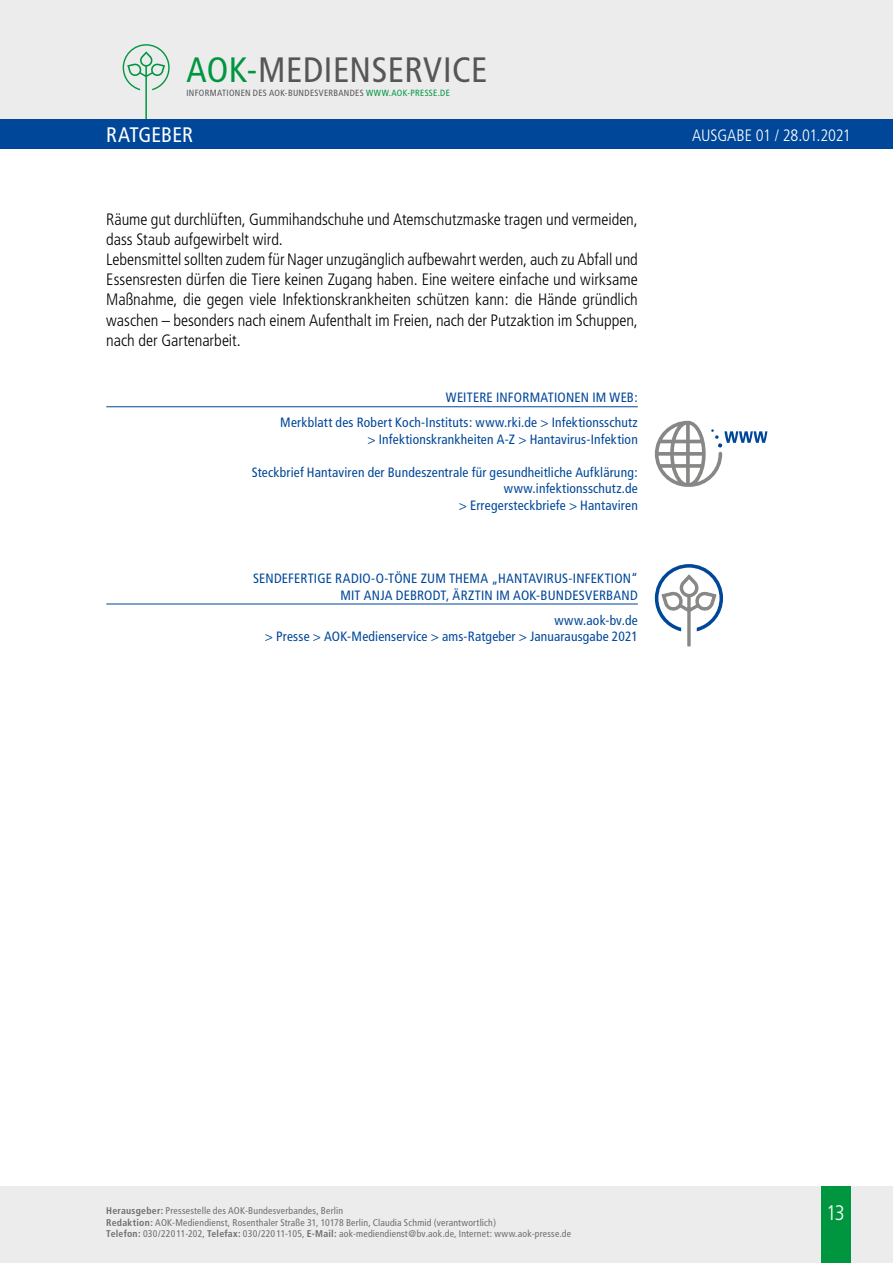
<style>
.page{position:relative;width:893px;height:1263px;background:#fff}
.page>*{position:absolute;margin:0;border:0;box-sizing:border-box;transform-origin:0 0}
.t1{font:condensed 35.25px "Frutiger";letter-spacing:.015em;color:#565656}
.t2{font:condensed 21px "Frutiger";color:#fff}
.t3{font:300 condensed 21px "Frutiger";color:#fff}
._4_Fließtext{font:300 condensed 16.5px/20.1px "Frutiger";letter-spacing:-.005em;color:#000}
.t4{font:300 condensed 16.5px "Frutiger";letter-spacing:-.01em;color:#fff}
.Weiter_Infos_Fließte{font:condensed 13.5px/16.5px "Frutiger";letter-spacing:.015em;color:#004799;text-align:right}
.Weitere_Infos_Headli{font:condensed 13.5px/16.5px "Frutiger";letter-spacing:.015em;color:#004799;text-align:right}
.t5{font:condensed 9.75px/11.7px "Frutiger";letter-spacing:.02em;color:#6f6f6e}
.t6{font:condensed 9px "Frutiger";letter-spacing:.035em;color:#565656}
.s1{color:#00963f}
.s2{font-weight:700}
</style>
<div class="page">
<div style="left:0;top:1186px;width:893px;height:77px;background:#ececed"></div>
<div style="left:821px;top:1186px;width:29px;height:77px;background:#00963f"></div>
<div style="left:0;top:0;width:893px;height:141px;background:#ececed"></div>
<svg style="left:123px;top:44px;width:47px;height:75px"></svg>
<div style="left:0;top:119px;width:893px;height:30px;background:#004799"></div>
<hr style="left:106px;top:406px;width:532px;height:1px;background:#004799">
<hr style="left:106px;top:604px;width:532px;height:1px;background:#004799">
<svg style="left:655px;top:421px;width:112px;height:66px"></svg>
<svg style="left:654px;top:564px;width:70px;height:83px"></svg>
<h1 class="t1" style="left:186px;top:49px;width:303px"><span class="s1">AOK-</span>MEDIENSERVICE</h1>
<p class="t6" style="left:186px;top:87px;width:265px">INFORMATIONEN DES AOK-BUNDESVERBANDES <span class="s1">WWW.AOK-PRESSE.DE</span></p>
<p class="t2" style="left:106px;top:123px;width:88px">RATGEBER</p>
<p class="t4" style="left:692px;top:125px;width:160px">AUSGABE 01 / 28.01.2021</p>
<p class="_4_Fließtext" style="left:106px;top:209px;width:533px">Räume gut durchlüften, Gummihandschuhe und Atemschutzmaske tragen und vermeiden, dass Staub aufgewirbelt wird.</p>
<p class="_4_Fließtext" style="left:106px;top:250px;width:533px;text-align:justify">Lebensmittel sollten zudem für Nager unzugänglich aufbewahrt werden, auch zu Abfall und Essensresten dürfen die Tiere keinen Zugang haben. Eine weitere einfache und wirksame Maßnahme, die gegen viele Infektionskrankheiten schützen kann: die Hände gründlich waschen – besonders nach einem Aufenthalt im Freien, nach der Putzaktion im Schuppen, nach der Gartenarbeit.</p>
<p class="Weitere_Infos_Headli" style="left:446px;top:389px;width:193px">WEITERE INFORMATIONEN IM WEB:</p>
<p class="Weiter_Infos_Fließte" style="left:280px;top:414px;width:359px">Merkblatt des Robert Koch-Instituts: www.rki.de &gt; Infektionsschutz</p>
<p class="Weiter_Infos_Fließte" style="left:368px;top:431px;width:272px">&gt; Infektionskrankheiten A-Z &gt; Hantavirus-Infektion</p>
<p class="Weiter_Infos_Fließte" style="left:252px;top:464px;width:387px">Steckbrief Hantaviren der Bundeszentrale für gesundheitliche Aufklärung: www.infektionsschutz.de<br>&gt; Erregersteckbriefe &gt; Hantaviren</p>
<p class="Weitere_Infos_Headli" style="left:253px;top:570px;width:386px">SENDEFERTIGE RADIO-O-TÖNE ZUM THEMA „HANTAVIRUS-INFEKTION“<br>MIT ANJA DEBRODT, ÄRZTIN IM AOK-BUNDESVERBAND</p>
<p class="Weiter_Infos_Fließte" style="left:265px;top:612px;width:374px">www.aok-bv.de<br>&gt; Presse &gt; AOK-Medienservice &gt; ams-Ratgeber &gt; Januarausgabe 2021</p>
<p class="t5" style="left:106px;top:1205px;width:466px"><span class="s2">Herausgeber:</span> Pressestelle des AOK-Bundesverbandes, Berlin<br><span class="s2">Redaktion:</span> AOK-Mediendienst, Rosenthaler Straße 31, 10178 Berlin, Claudia Schmid (verantwortlich)<br><span class="s2">Telefon:</span> 030/22011-202, <span class="s2">Telefax:</span> 030/22011-105, <span class="s2">E-Mail:</span> aok-mediendienst@bv.aok.de, Internet: www.aok-presse.de</p>
<p class="t3" style="left:826px;top:1201px;width:20px">13</p>
</div>
